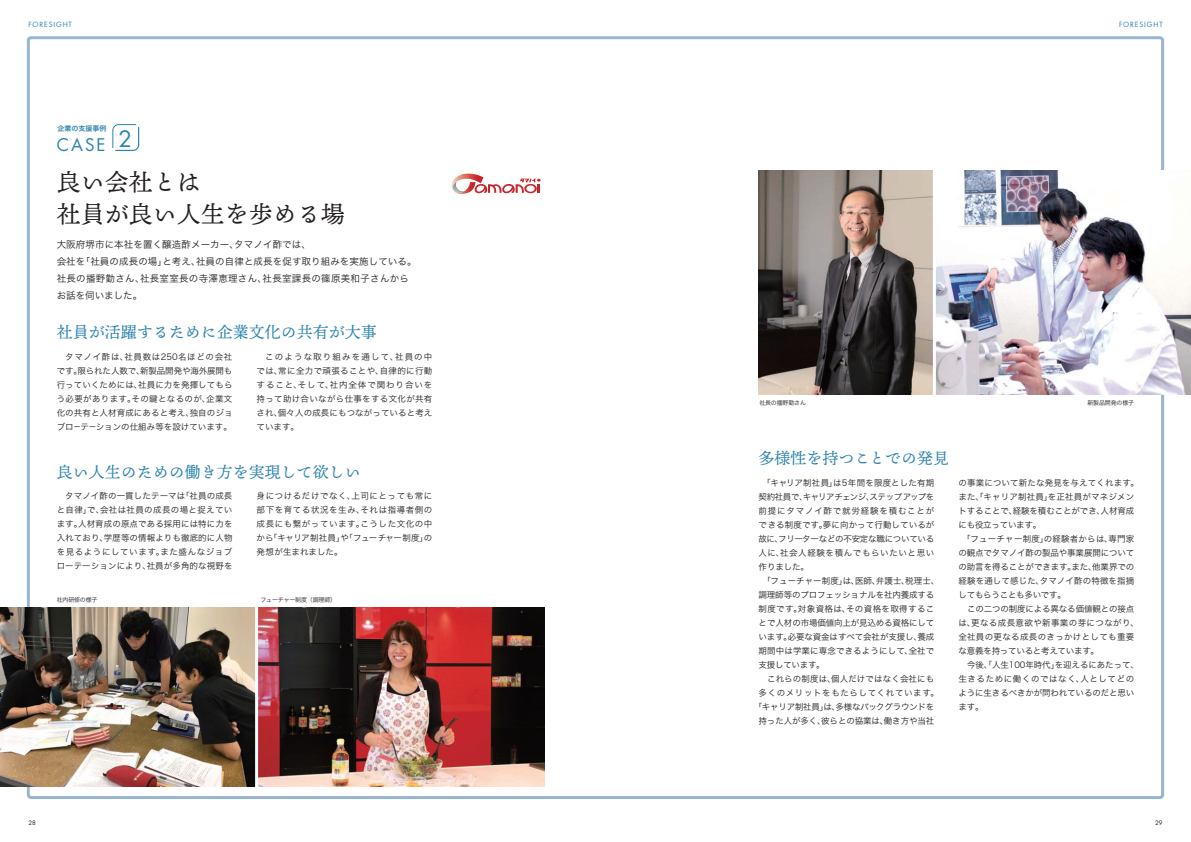
<style>
.page{position:relative;width:1191px;height:842px;background:#fff}
.page>*{position:absolute;margin:0;border:0;box-sizing:border-box;transform-origin:0 0}
.t1{font:24px/32px "Ten Mincho";color:#231f20}
.t2{font:17px "Futura";color:#2c83b0}
.t3{font:16px "Ten Mincho";color:#2c83b0}
.t4{font:9.5px/17px "Hira Kaku Pro W3";letter-spacing:.01em;color:#231f20}
.t5{font:8.5px/14px "Hira Kaku Pro W3";letter-spacing:.01em;color:#231f20;text-align:justify}
.t6{font:8.5px "Hira Kaku Pro W3";letter-spacing:-.015em;color:#231f20}
.t7{font:8.5px "Hira Kaku Pro W3";letter-spacing:-.03em;color:#231f20}
.t8{font:8.5px "Hira Kaku Pro W3";letter-spacing:.07em;color:#231f20}
.t9{font:8.5px "Hira Kaku Pro W3";letter-spacing:-.045em;color:#231f20}
.t10{font:8.5px "Hira Kaku Pro W3";letter-spacing:-.025em;color:#231f20}
.t11{font:8.5px "Hira Kaku Pro W3";letter-spacing:-.01em;color:#231f20}
.t12{font:8.5px "Hira Kaku Pro W3";letter-spacing:.04em;color:#231f20}
.t13{font:8.5px "Hira Kaku Pro W3";letter-spacing:-.02em;color:#231f20}
.t14{font:8.5px "Hira Kaku Pro W3";letter-spacing:.045em;color:#231f20}
.t15{font:8.5px "Hira Kaku Pro W3";letter-spacing:.035em;color:#231f20}
.t16{font:8.5px "Hira Kaku Pro W3";letter-spacing:.065em;color:#231f20}
.t17{font:8.5px "Hira Kaku Pro W3";letter-spacing:.095em;color:#231f20}
.t18{font:7px "Futura";letter-spacing:.125em;color:#2c83b0}
.t19{font:7px "Hira Kaku Pro W6";color:#2c83b0}
.t20{font:6px "Hira Kaku Pro W3";letter-spacing:-.03em;color:#231f20}
.t21{font:6px "Futura";color:#231f20}
</style>
<div class="page">
<svg style="left:451px;top:174px;width:89px;height:20px"></svg>
<img style="left:758px;top:170px;width:433px;height:224px">
<hr style="left:933px;top:168px;width:3px;height:236px;background:#fff">
<img style="left:0;top:608px;width:544px;height:178px">
<hr style="left:255px;top:594px;width:3px;height:194px;background:#fff">
<svg style="left:112px;top:124px;width:28px;height:27px"></svg>
<p class="t18" style="left:28px;top:20px;width:45px">FORESIGHT</p>
<p class="t18" style="left:1119px;top:20px;width:45px">FORESIGHT</p>
<p class="t19" style="left:57px;top:122px;width:50px">企業の支援事例</p>
<h2 class="t2" style="left:57px;top:133px;width:77px">CASE <sup>2</sup></h2>
<h1 class="t1" style="left:57px;top:166px;width:290px">良い会社とは<br>社員が良い人生を歩める場</h1>
<p class="t4" style="left:57px;top:236px;width:361px">大阪府堺市に本社を置く醸造酢メーカー、タマノイ酢では、<br>会社を「社員の成長の場」と考え、社員の自律と成長を促す取り組みを実施している。社長の播野勤さん、社長室室長の寺澤恵理さん、社長室課長の篠原美和子さんからお話を伺いました。</p>
<h3 class="t3" style="left:57px;top:323px;width:322px">社員が活躍するために企業文化の共有が大事</h3>
<p class="t5" style="left:57px;top:349px;width:177px;text-indent:8px">タマノイ酢は、社員数は250名ほどの会社です。限られた人数で、新製品開発や海外展開も行っていくためには、社員に力を発揮してもらう必要があります。その鍵となるのが、企業文化の共有と人材育成にあると考え、独自のジョブローテーションの仕組み等を設けています。</p>
<p class="t5" style="left:257px;top:349px;width:177px;text-indent:8px">このような取り組みを通して、社員の中では、常に全力で頑張ることや、自律的に行動すること、そして、社内全体で関わり合いを持って助け合いながら仕事をする文化が共有され、個々人の成長にもつながっていると考えています。</p>
<h3 class="t3" style="left:57px;top:463px;width:306px">良い人生のための働き方を実現して欲しい</h3>
<p class="t5" style="left:57px;top:489px;width:177px;text-indent:8px">タマノイ酢の一貫したテーマは「社員の成長と自律」で、会社は社員の成長の場と捉えています。人材育成の原点である採用には特に力を入れており、学歴等の情報よりも徹底的に人物を見るようにしています。また盛んなジョブローテーションにより、社員が多角的な視野を</p>
<p class="t5" style="left:257px;top:489px;width:177px">身につけるだけでなく、上司にとっても常に部下を育てる状況を生み、それは指導者側の成長にも繋がっています。こうした文化の中から「キャリア制社員」や「フューチャー制度」の発想が生まれました。</p>
<p class="t20" style="left:57px;top:595px;width:42px">社内研修の様子</p>
<p class="t20" style="left:260px;top:595px;width:77px">フューチャー制度（調理師）</p>
<p class="t20" style="left:759px;top:397px;width:48px">社長の播野勤さん</p>
<p class="t20" style="left:1087px;top:397px;width:48px">新製品開発の様子</p>
<h3 class="t3" style="left:758px;top:449px;width:192px">多様性を持つことでの発見</h3>
<p class="t5" style="left:762px;top:475px;width:174px">「キャリア制社員」は5年間を限度とした有期</p>
<p class="t9" style="left:758px;top:489px;width:177px">契約社員で、キャリアチェンジ、ステップアップを</p>
<p class="t17" style="left:758px;top:503px;width:177px">前提にタマノイ酢で就労経験を積むことが</p>
<p class="t5" style="left:758px;top:517px;width:177px">できる制度です。夢に向かって行動しているが</p>
<p class="t7" style="left:758px;top:531px;width:177px">故に、フリーターなどの不安定な職についている</p>
<p class="t8" style="left:758px;top:545px;width:177px">人に、社会人経験を積んでもらいたいと思い</p>
<p class="t5" style="left:758px;top:559px;width:52px">作りました。</p>
<p class="t5" style="left:762px;top:573px;width:178px">「フューチャー制度」は、医師、弁護士、税理士、</p>
<p class="t6" style="left:758px;top:587px;width:177px">調理師等のプロフェッショナルを社内養成する</p>
<p class="t12" style="left:758px;top:601px;width:177px">制度です。対象資格は、その資格を取得するこ</p>
<p class="t13" style="left:758px;top:615px;width:177px">とで人材の市場価値向上が見込める資格にして</p>
<p class="t6" style="left:758px;top:629px;width:177px">います。必要な資金はすべて会社が支援し、養成</p>
<p class="t5" style="left:758px;top:643px;width:177px">期間中は学業に専念できるようにして、全社で</p>
<p class="t7" style="left:758px;top:657px;width:68px">支援しています。</p>
<p class="t5" style="left:767px;top:671px;width:169px">これらの制度は、個人だけではなく会社にも</p>
<p class="t8" style="left:758px;top:685px;width:182px">多くのメリットをもたらしてくれています。</p>
<p class="t10" style="left:754px;top:699px;width:182px">「キャリア制社員」は、多様なバックグラウンドを</p>
<p class="t6" style="left:758px;top:713px;width:177px">持った人が多く、彼らとの協業は、働き方や当社</p>
<p class="t5" style="left:958px;top:475px;width:182px">の事業について新たな発見を与えてくれます。</p>
<p class="t5" style="left:958px;top:489px;width:177px">また、「キャリア制社員」を正社員がマネジメン</p>
<p class="t6" style="left:958px;top:503px;width:177px">トすることで、経験を積むことができ、人材育成</p>
<p class="t7" style="left:958px;top:517px;width:84px">にも役立っています。</p>
<p class="t5" style="left:962px;top:531px;width:173px">「フューチャー制度」の経験者からは、専門家</p>
<p class="t6" style="left:958px;top:545px;width:177px">の観点でタマノイ酢の製品や事業展開について</p>
<p class="t6" style="left:958px;top:559px;width:177px">の助言を得ることができます。また、他業界での</p>
<p class="t5" style="left:958px;top:573px;width:177px">経験を通して感じた、タマノイ酢の特徴を指摘</p>
<p class="t7" style="left:958px;top:587px;width:109px">してもらうことも多いです。</p>
<p class="t6" style="left:967px;top:601px;width:169px">この二つの制度による異なる価値観との接点</p>
<p class="t14" style="left:958px;top:615px;width:182px">は、更なる成長意欲や新事業の芽につながり、</p>
<p class="t15" style="left:958px;top:629px;width:177px">全社員の更なる成長のきっかけとしても重要</p>
<p class="t7" style="left:958px;top:643px;width:142px">な意義を持っていると考えています。</p>
<p class="t11" style="left:967px;top:657px;width:174px">今後、「人生100年時代」を迎えるにあたって、</p>
<p class="t16" style="left:958px;top:671px;width:177px">生きるために働くのではなく、人としてどの</p>
<p class="t6" style="left:958px;top:685px;width:177px">ように生きるべきかが問われているのだと思い</p>
<p class="t5" style="left:958px;top:699px;width:26px">ます。</p>
<p class="t21" style="left:28px;top:819px;width:9px">28</p>
<p class="t21" style="left:1155px;top:819px;width:9px">29</p>
</div>
